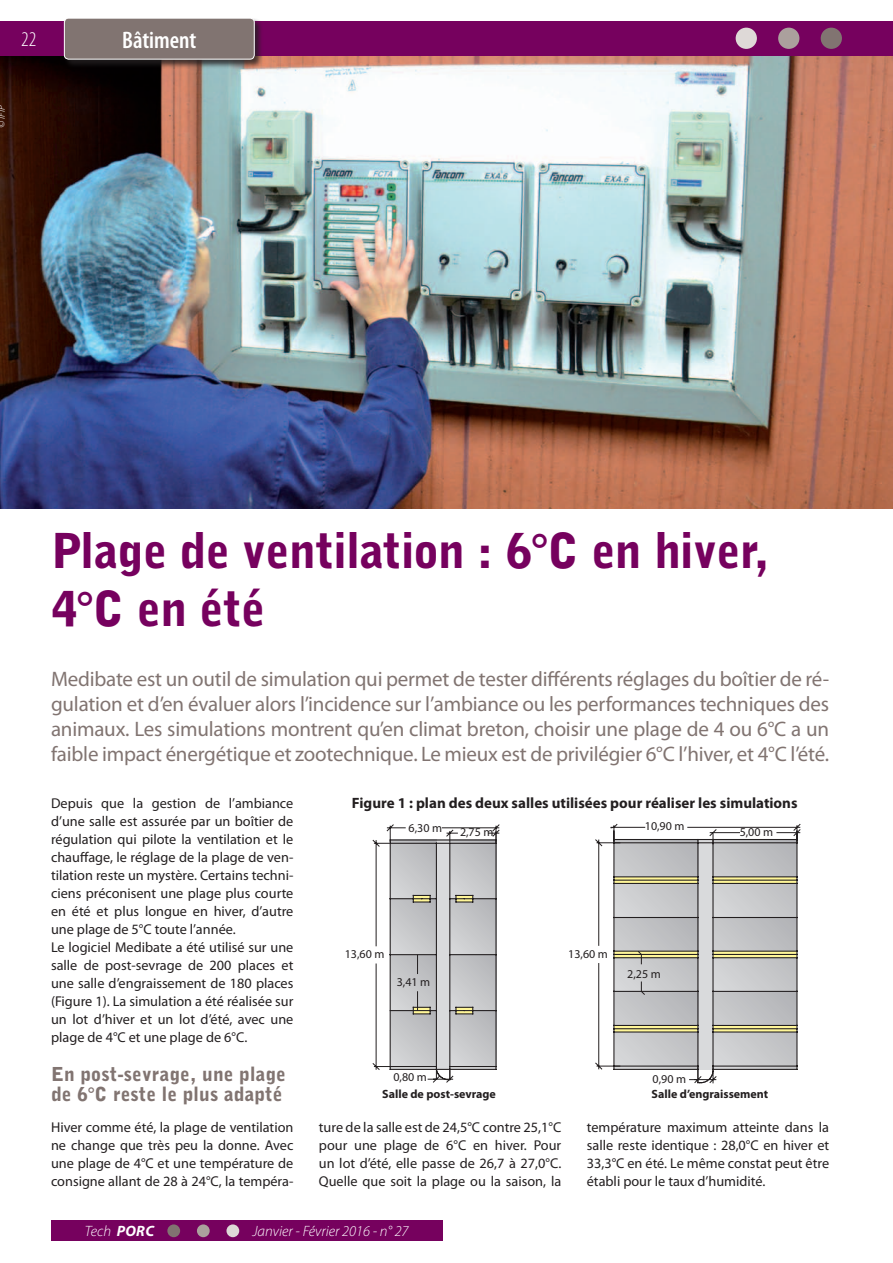
<style>
.page{position:relative;width:893px;height:1263px;background:#fff}
.page>*{position:absolute;margin:0;border:0;box-sizing:border-box;transform-origin:0 0}
.t1{font:900 48px/57.6px "Bell Gothic BT";letter-spacing:-.01em;color:#76015e}
.t2{font:600 condensed 24px "Myriad Pro";color:#fff}
.t3{font:21px/25.2px "Myriad Pro";letter-spacing:-.01em;color:#817471;text-align:justify}
.t4{font:300 condensed 21px "Myriad Pro";color:#fff}
.t5{font:900 19.2px/20.2px "Bell Gothic BT";letter-spacing:.01em;color:#817471}
.t6{font:700 15px "Myriad Pro";color:#231f20}
.t7{font:italic 300 15px "Myriad Pro";color:#fff}
.t8{font:14.25px/18px "Myriad Pro";color:#231f20;text-align:justify}
.t9{font:12px "Myriad Pro";color:#231f20}
.t10{font:700 12px "Myriad Pro";color:#231f20}
.t11{font:italic 300 10.5px "Myriad Pro";color:#fff}
.s1{font-weight:700}
</style>
<div class="page">
<img style="left:0;top:55px;width:893px;height:453px">
<div style="left:0;top:21px;width:893px;height:34px;background:#76015e"></div>
<div style="left:51px;top:1220px;width:391px;height:21px;background:#76015e"></div>
<div style="left:197px;top:1224px;width:13px;height:13px;background:#aba09d;border-radius:50%"></div>
<div style="left:226px;top:1224px;width:13px;height:13px;background:#ded9d7;border-radius:50%"></div>
<div style="left:167px;top:1224px;width:13px;height:13px;background:#817471;border-radius:50%"></div>
<div style="left:778px;top:28px;width:21px;height:21px;background:#aba09d;border-radius:50%"></div>
<div style="left:736px;top:28px;width:21px;height:21px;background:#ded9d7;border-radius:50%"></div>
<div style="left:821px;top:28px;width:21px;height:21px;background:#817471;border-radius:50%"></div>
<div style="left:64px;top:17px;width:200px;height:51px;background:#231f20;opacity:.8"></div>
<div style="left:64px;top:18px;width:190px;height:41px;background:#817471;border-radius:4px"></div>
<div style="left:64px;top:18px;width:191px;height:42px;border:1px solid #fff;border-radius:4px"></div>
<svg style="left:372px;top:823px;width:429px;height:247px"></svg>
<svg style="left:389px;top:838px;width:409px;height:246px"></svg>
<hr style="left:390px;top:1010px;width:40px;height:1px;background:#231f20">
<h3 class="t4" style="left:21px;top:28px;width:17px">22</h3>
<p class="t11" style="left:-4px;top:128px;width:25px;rotate:-90deg">© IFIP</p>
<h2 class="t2" style="left:122px;top:27px;width:76px">Bâtiment</h2>
<h1 class="t1" style="left:51px;top:521px;width:720px">Plage de ventilation : 6°C en hiver,<br>4°C en été</h1>
<p class="t3" style="left:51px;top:665px;width:780px">Medibate est un outil de simulation qui permet de tester différents réglages du boîtier de ré&shy;gulation et d’en évaluer alors l’incidence sur l’ambiance ou les performances techniques des animaux. Les simulations montrent qu’en climat breton, choisir une plage de 4 ou 6°C a un faible impact énergétique et zootechnique. Le mieux est de privilégier 6°C l’hiver, et 4°C l’été.</p>
<p class="t6" style="left:352px;top:793px;width:447px">Figure 1 : plan des deux salles utilisées pour réaliser les simulations</p>
<p class="t8" style="left:51px;top:794px;width:244px;text-align:left">Depuis que la gestion de l’ambiance d’une salle est assurée par un boîtier de régulation qui pilote la ventilation et le chauffage, le réglage de la plage de ven&shy;tilation reste un mystère. Certains techni&shy;ciens préconisent une plage plus courte en été et plus longue en hiver, d’autre une plage de 5°C toute l’année.<br>Le logiciel Medibate a été utilisé sur une salle de post-sevrage de 200 places et une salle d’engraissement de 180 places (Figure 1). La simulation a été réalisée sur un lot d’hiver et un lot d’été, avec une plage de 4°C et une plage de 6°C.</p>
<h3 class="t5" style="left:51px;top:1064px;width:236px">En post-sevrage, une plage de 6°C reste le plus adapté</h3>
<p class="t8" style="left:51px;top:1118px;width:244px">Hiver comme été, la plage de ventilation ne change que très peu la donne. Avec une plage de 4°C et une température de consigne allant de 28 à 24°C, la tempéra-</p>
<p class="t8" style="left:319px;top:1118px;width:244px">ture de la salle est de 24,5°C contre 25,1°C pour une plage de 6°C en hiver. Pour un lot d’été, elle passe de 26,7 à 27,0°C.<br>Quelle que soit la plage ou la saison, la</p>
<p class="t8" style="left:587px;top:1118px;width:244px">température maximum atteinte dans la salle reste identique : 28,0°C en hiver et 33,3°C en été. Le même constat peut être établi pour le taux d’humidité.</p>
<p class="t9" style="left:645px;top:818px;width:41px">10,90 m</p>
<p class="t9" style="left:409px;top:820px;width:35px">6,30 m</p>
<p class="t9" style="left:740px;top:825px;width:35px">5,00 m</p>
<p class="t9" style="left:460px;top:825px;width:35px">2,75 m</p>
<p class="t9" style="left:345px;top:946px;width:41px">13,60 m</p>
<p class="t9" style="left:568px;top:946px;width:41px">13,60 m</p>
<p class="t9" style="left:627px;top:966px;width:35px">2,25 m</p>
<p class="t9" style="left:397px;top:974px;width:35px">3,41 m</p>
<p class="t9" style="left:393px;top:1069px;width:35px">0,80 m</p>
<p class="t9" style="left:653px;top:1072px;width:35px">0,90 m</p>
<p class="t10" style="left:382px;top:1086px;width:115px">Salle de post-sevrage</p>
<p class="t10" style="left:651px;top:1086px;width:118px">Salle d’engraissement</p>
<p class="t7" style="left:85px;top:1223px;width:71px">Tech <span class="s1">PORC</span></p>
<p class="t7" style="left:252px;top:1223px;width:158px">Janvier - Février 2016 - n° 27</p>
</div>
